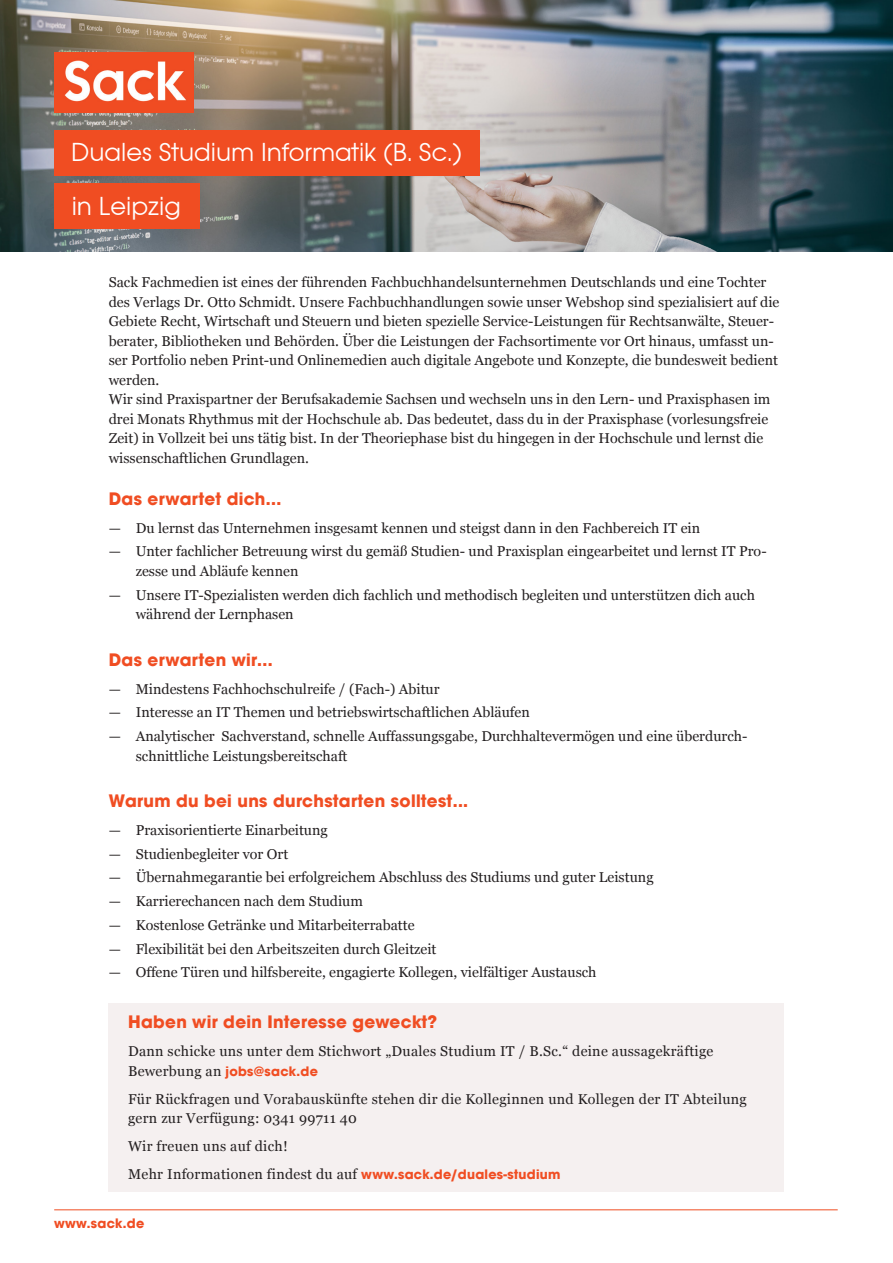
<style>
.page{position:relative;width:893px;height:1263px;background:#fff}
.page>*{position:absolute;margin:0;border:0;box-sizing:border-box;transform-origin:0 0}
.t1{font:27px "Avant Gard EF";color:#fff}
.Absatzformat_4{font:700 18.75px "Avant Gard Goth EF";letter-spacing:.02em;color:#f04d22}
.Absatzformat_4-2{font:14.25px/19.5px "Georgia";color:#231f20}
.Absatzformat_4-3{font:14.25px/19.5px "Georgia";letter-spacing:.02em;color:#231f20}
.t2{font:700 14.25px "Avant Gard Goth EF";letter-spacing:.02em;color:#f04d22}
.s1{font-family:"Avant Gard Goth EF";font-weight:700;color:#f04d22}
</style>
<div class="page">
<img style="left:0;top:1px;width:893px;height:250px">
<img style="left:54px;top:52px;width:139px;height:60px">
<div style="left:55px;top:183px;width:145px;height:45px;background:#f04d22"></div>
<div style="left:54px;top:130px;width:426px;height:45px;background:#f04d22"></div>
<hr style="left:54px;top:1209px;width:784px;height:1px;background:#f04d22">
<div style="left:109px;top:1003px;width:675px;height:189px;background:#f5f0f0"></div>
<p class="t1" style="left:71px;top:137px;width:392px">Duales Studium Informatik (B. Sc.)</p>
<p class="t1" style="left:72px;top:190px;width:111px">in Leipzig</p>
<p class="Absatzformat_4-2" style="left:109px;top:273px;width:672px">Sack Fachmedien ist eines der führenden Fachbuchhandelsunternehmen Deutschlands und eine Tochter des Verlags Dr. Otto Schmidt. Unsere Fachbuchhandlungen sowie unser Webshop sind spezialisiert auf die Gebiete Recht, Wirtschaft und Steuern und bieten spezielle Service-Leistungen für Rechtsanwälte, Steuer&shy;berater, Bibliotheken und Behörden. Über die Leistungen der Fachsortimente vor Ort hinaus, umfasst un&shy;ser Portfolio neben Print-und Onlinemedien auch digitale Angebote und Konzepte, die bundesweit bedient werden.</p>
<p class="Absatzformat_4-2" style="left:109px;top:390px;width:663px">Wir sind Praxispartner der Berufsakademie Sachsen und wechseln uns in den Lern- und Praxisphasen im drei Monats Rhythmus mit der Hochschule ab. Das bedeutet, dass du in der Praxisphase (vorlesungsfreie Zeit) in Vollzeit bei uns tätig bist. In der Theoriephase bist du hingegen in der Hochschule und lernst die wissenschaftlichen Grundlagen.</p>
<p class="Absatzformat_4" style="left:109px;top:487px;width:174px">Das erwartet dich...</p>
<p class="Absatzformat_4-2" style="left:109px;top:518px;width:593px">— Du lernst das Unternehmen insgesamt kennen und steigst dann in den Fachbereich IT ein</p>
<p class="Absatzformat_4-2" style="left:136px;top:542px;width:632px;text-indent:-27px">— Unter fachlicher Betreuung wirst du gemäß Studien- und Praxisplan eingearbeitet und lernst IT Pro&shy;zesse und Abläufe kennen</p>
<p class="Absatzformat_4-2" style="left:136px;top:585px;width:621px;text-indent:-27px">— Unsere IT-Spezialisten werden dich fachlich und methodisch begleiten und unterstützen dich auch während der Lernphasen</p>
<p class="Absatzformat_4" style="left:109px;top:648px;width:165px">Das erwarten wir...</p>
<p class="Absatzformat_4-2" style="left:109px;top:679px;width:332px">— Mindestens Fachhochschulreife / (Fach-) Abitur</p>
<p class="Absatzformat_4-2" style="left:109px;top:703px;width:423px">— Interesse an IT Themen und betriebswirtschaftlichen Abläufen</p>
<p class="Absatzformat_4-2" style="left:136px;top:727px;width:613px;text-indent:-27px">— Analytischer Sachverstand, schnelle Auffassungsgabe, Durchhaltevermögen und eine überdurch&shy;schnittliche Leistungsbereitschaft</p>
<p class="Absatzformat_4" style="left:109px;top:789px;width:361px">Warum du bei uns durchstarten solltest...</p>
<p class="Absatzformat_4-2" style="left:109px;top:820px;width:221px">— Praxisorientierte Einarbeitung</p>
<p class="Absatzformat_4-2" style="left:109px;top:844px;width:181px">— Studienbegleiter vor Ort</p>
<p class="Absatzformat_4-2" style="left:109px;top:868px;width:546px">— Übernahmegarantie bei erfolgreichem Abschluss des Studiums und guter Leistung</p>
<p class="Absatzformat_4-2" style="left:109px;top:892px;width:256px">— Karrierechancen nach dem Studium</p>
<p class="Absatzformat_4-2" style="left:109px;top:915px;width:307px">— Kostenlose Getränke und Mitarbeiterrabatte</p>
<p class="Absatzformat_4-2" style="left:109px;top:939px;width:329px">— Flexibilität bei den Arbeitszeiten durch Gleitzeit</p>
<p class="Absatzformat_4-2" style="left:109px;top:963px;width:489px">— Offene Türen und hilfsbereite, engagierte Kollegen, vielfältiger Austausch</p>
<p class="Absatzformat_4" style="left:128px;top:1010px;width:311px">Haben wir dein Interesse geweckt?</p>
<p class="Absatzformat_4-3" style="left:128px;top:1042px;width:587px">Dann schicke uns unter dem Stichwort „Duales Studium IT / B.Sc.“ deine aussagekräftige<br>Bewerbung an <span class="s1">jobs@sack.de</span></p>
<p class="Absatzformat_4-3" style="left:128px;top:1089px;width:620px">Für Rückfragen und Vorabauskünfte stehen dir die Kolleginnen und Kollegen der IT Abteilung gern zur Verfügung: 0341 99711 40</p>
<p class="Absatzformat_4-3" style="left:128px;top:1137px;width:161px">Wir freuen uns auf dich!</p>
<p class="Absatzformat_4-3" style="left:128px;top:1165px;width:434px">Mehr Informationen findest du auf <span class="s1">www.sack.de/duales-studium</span></p>
<p class="t2" style="left:54px;top:1214px;width:92px">www.sack.de</p>
</div>
